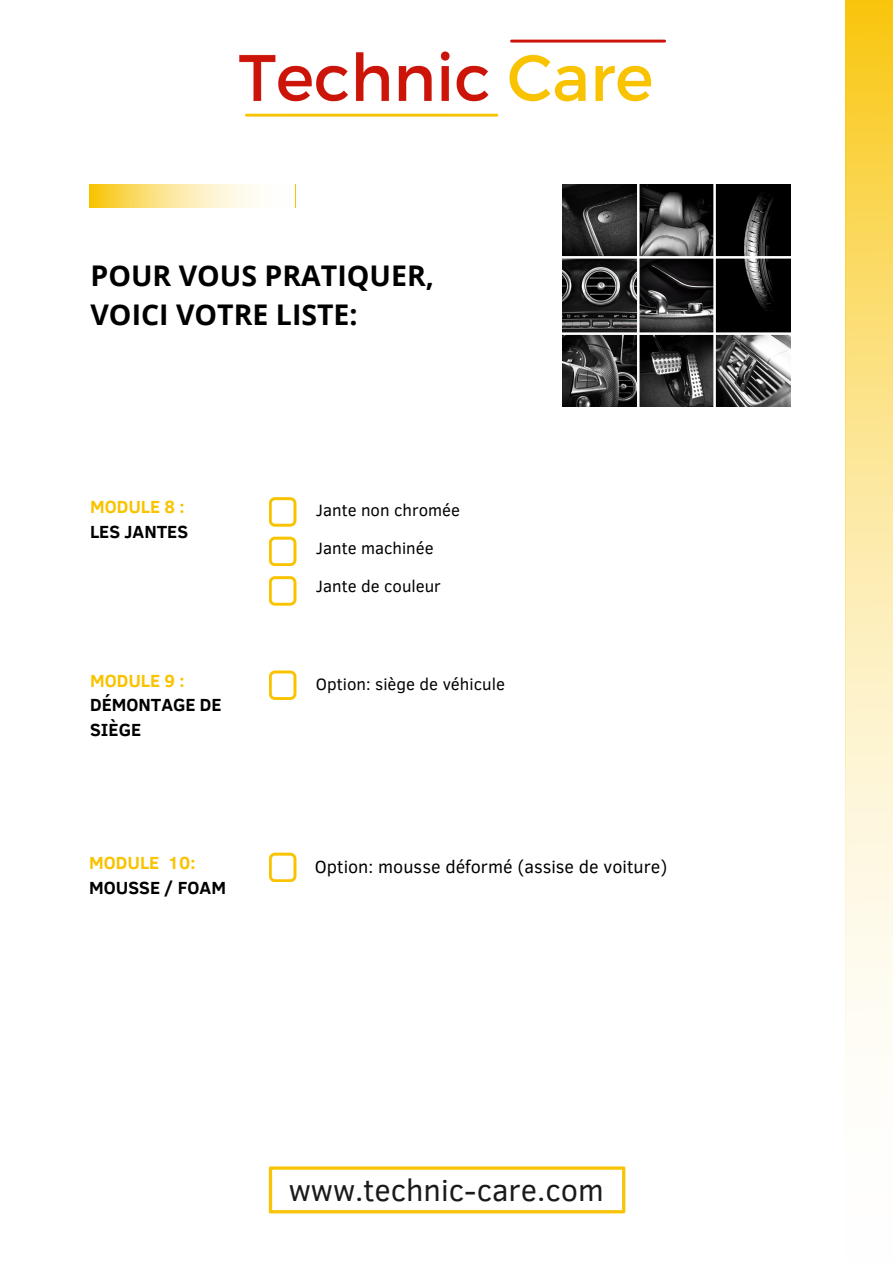
<style>
.page{position:relative;width:893px;height:1264px;background:#fff}
.page>*{position:absolute;margin:0;border:0;box-sizing:border-box;transform-origin:0 0}
.t1{font:30.75px "Clear Sans";color:#191a19}
.t2{font:700 28.5px/39.3px "Open Sans";color:#000}
.t3{font:18px "Clear Sans";color:#000}
.t4{font:700 18px/24.8px "Clear Sans";color:#000}
.t5{font:700 18px "Clear Sans";color:#f9c300}
.t6{font:16.8px "Clear Sans";color:#000}
</style>
<div class="page">
<svg style="left:89px;top:184px;width:168px;height:23px"></svg>
<svg style="left:269px;top:497px;width:27px;height:29px"></svg>
<svg style="left:269px;top:670px;width:27px;height:30px"></svg>
<svg style="left:269px;top:852px;width:27px;height:30px"></svg>
<svg style="left:269px;top:536px;width:27px;height:30px"></svg>
<svg style="left:269px;top:576px;width:27px;height:29px"></svg>
<svg style="left:845px;top:0;width:47px;height:1114px"></svg>
<img style="left:562px;top:184px;width:228px;height:223px">
<img style="left:239px;top:39px;width:426px;height:78px">
<svg style="left:269px;top:1166px;width:356px;height:47px"></svg>
<p class="t2" style="left:90px;top:255px;width:345px">POUR VOUS PRATIQUER,<br>VOICI VOTRE LISTE:</p>
<p class="t5" style="left:90px;top:494px;width:96px">MODULE 8 :</p>
<p class="t4" style="left:90px;top:518px;width:99px">LES JANTES</p>
<p class="t6" style="left:316px;top:497px;width:145px">Jante non chromée</p>
<p class="t6" style="left:316px;top:536px;width:119px">Jante machinée</p>
<p class="t6" style="left:316px;top:574px;width:126px">Jante de couleur</p>
<p class="t5" style="left:90px;top:667px;width:96px">MODULE 9 :</p>
<p class="t4" style="left:90px;top:691px;width:133px">DÉMONTAGE DE<br>SIÈGE</p>
<p class="t6" style="left:316px;top:672px;width:190px">Option: siège de véhicule</p>
<p class="t5" style="left:89px;top:849px;width:108px">MODULE 10:</p>
<p class="t4" style="left:89px;top:874px;width:138px">MOUSSE / FOAM</p>
<p class="t3" style="left:315px;top:853px;width:354px">Option: mousse déformé (assise de voiture)</p>
<p class="t1" style="left:289px;top:1168px;width:316px">www.technic-care.com</p>
</div>
